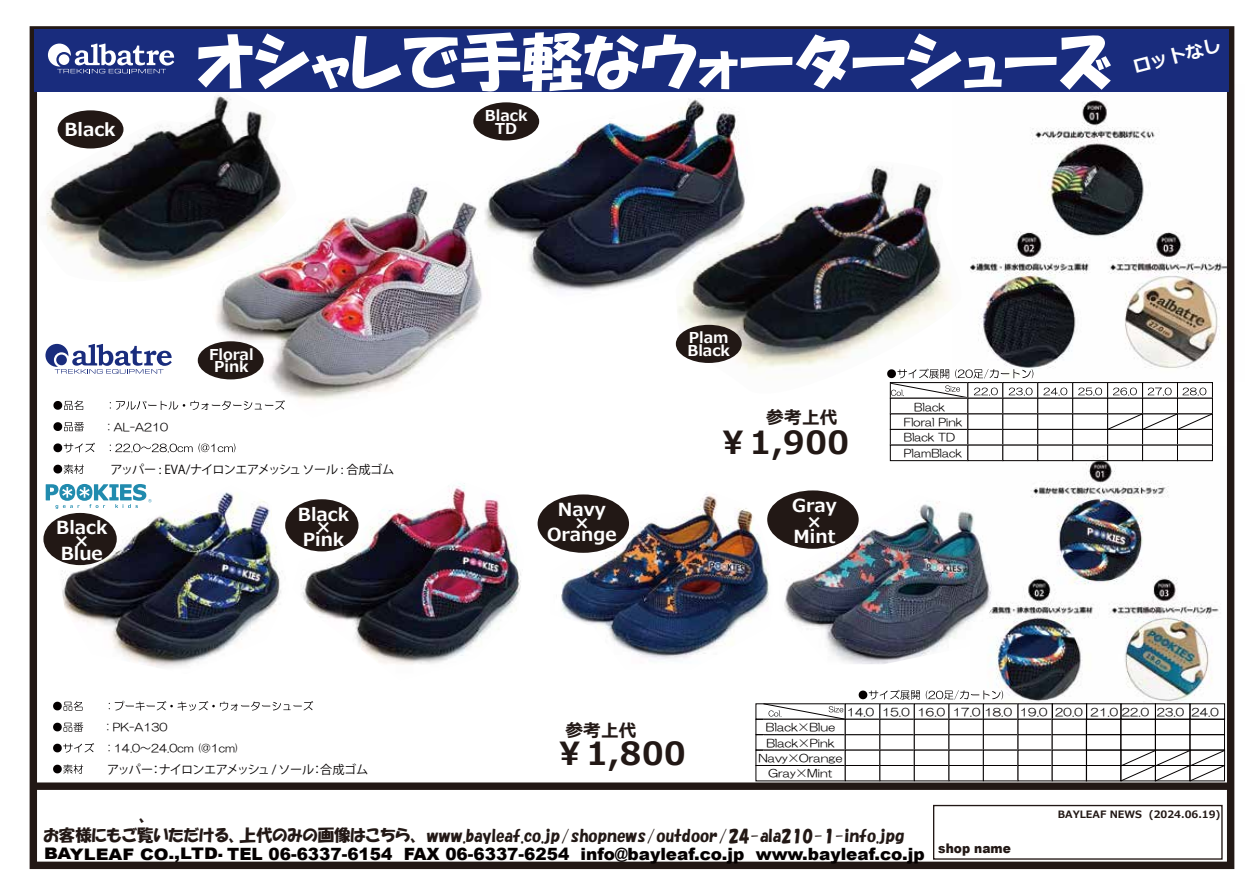
<style>
.page{position:relative;width:1260px;height:893px;background:#fff}
.page>*{position:absolute;margin:0;border:0;box-sizing:border-box;transform-origin:0 0}
.t1{font:61.8px "HGP Soei Kakupoptai";color:#fff}
.t2{font:700 31.8px "Meiryo";letter-spacing:.015em;color:#221815}
.t3{font:700 18px/12.6px "Meiryo";color:#fff;text-align:center}
.t4{font:700 17.55px "Meiryo";letter-spacing:.015em;color:#221815}
.t5{font:900 16.95px "Arial";color:#040000}
.t6{font:16.35px/20.7px "HGP Soei Kakupoptai";color:#221815}
.t7{font:700 15px/12.6px "Meiryo";color:#fff;text-align:center}
.t8{font:900 13.35px "Arial";color:#221815;scale:.92 1}
.t9{font:12.15px "Koz Go Pr 6 N";letter-spacing:-.06em;color:#040000}
.t10{font:10.8px/14.2px "HG Maru Gothic MPRO";color:#040000}
.t11{font:10.8px "HG Maru Gothic MPRO";color:#040000;scale:1.04 1}
.t12{font:10.8px/15.3px "HG Maru Gothic MPRO";color:#040001;text-align:center;scale:1.06 1}
.t13{font:700 10.2px "Meiryo";color:#221815}
.s1{font-size:15.9px}
</style>
<div class="page">
<img style="left:970px;top:456px;width:256px;height:257px">
<img style="left:58px;top:492px;width:231px;height:175px">
<img style="left:293px;top:483px;width:228px;height:182px">
<img style="left:780px;top:495px;width:216px;height:169px">
<img style="left:551px;top:494px;width:223px;height:165px">
<img style="left:212px;top:184px;width:268px;height:216px">
<img style="left:970px;top:84px;width:265px;height:298px">
<img style="left:476px;top:99px;width:263px;height:206px">
<img style="left:676px;top:161px;width:276px;height:246px">
<img style="left:46px;top:95px;width:255px;height:189px">
<svg style="left:53px;top:400px;width:30px;height:10px"></svg>
<svg style="left:53px;top:422px;width:31px;height:9px"></svg>
<svg style="left:53px;top:442px;width:42px;height:10px"></svg>
<svg style="left:53px;top:464px;width:31px;height:10px"></svg>
<svg style="left:110px;top:400px;width:175px;height:10px"></svg>
<svg style="left:110px;top:443px;width:125px;height:9px"></svg>
<svg style="left:887px;top:368px;width:319px;height:30px"></svg>
<div style="left:30px;top:26px;width:1204px;height:843px;border:7px solid #221815"></div>
<div style="left:933px;top:804px;width:290px;height:55px;background:#fff;border:1px solid #221815"></div>
<div style="left:36px;top:782px;width:1192px;height:7px;background:#221815"></div>
<div style="left:34px;top:30px;width:1195px;height:62px;background:#192c7d"></div>
<svg style="left:45px;top:344px;width:127px;height:29px"></svg>
<svg style="left:48px;top:44px;width:126px;height:29px"></svg>
<div style="left:890px;top:382px;width:78px;height:16px;border:1px solid #040000"></div>
<div style="left:890px;top:413px;width:78px;height:17px;border:1px solid #040000"></div>
<div style="left:890px;top:429px;width:78px;height:16px;border:1px solid #040000"></div>
<div style="left:967px;top:382px;width:36px;height:16px;border:1px solid #040000"></div>
<div style="left:967px;top:413px;width:36px;height:17px;border:1px solid #040000"></div>
<div style="left:967px;top:429px;width:36px;height:16px;border:1px solid #040000"></div>
<div style="left:1002px;top:382px;width:36px;height:16px;border:1px solid #040000"></div>
<div style="left:1002px;top:413px;width:36px;height:17px;border:1px solid #040000"></div>
<div style="left:1002px;top:429px;width:36px;height:16px;border:1px solid #040000"></div>
<div style="left:1037px;top:382px;width:36px;height:16px;border:1px solid #040000"></div>
<div style="left:1037px;top:413px;width:36px;height:17px;border:1px solid #040000"></div>
<div style="left:1037px;top:429px;width:36px;height:16px;border:1px solid #040000"></div>
<div style="left:1072px;top:382px;width:36px;height:16px;border:1px solid #040000"></div>
<div style="left:1072px;top:413px;width:36px;height:17px;border:1px solid #040000"></div>
<div style="left:1072px;top:429px;width:36px;height:16px;border:1px solid #040000"></div>
<div style="left:1107px;top:382px;width:36px;height:16px;border:1px solid #040000"></div>
<div style="left:1142px;top:382px;width:36px;height:16px;border:1px solid #040000"></div>
<div style="left:1177px;top:382px;width:36px;height:16px;border:1px solid #040000"></div>
<div style="left:1177px;top:398px;width:36px;height:16px;border:1px solid #040000"></div>
<div style="left:1177px;top:429px;width:36px;height:16px;border:1px solid #040000"></div>
<div style="left:890px;top:444px;width:78px;height:17px;border:1px solid #040000"></div>
<div style="left:967px;top:444px;width:36px;height:17px;border:1px solid #040000"></div>
<div style="left:1002px;top:444px;width:36px;height:17px;border:1px solid #040000"></div>
<div style="left:1037px;top:444px;width:36px;height:17px;border:1px solid #040000"></div>
<div style="left:1072px;top:444px;width:36px;height:17px;border:1px solid #040000"></div>
<div style="left:1107px;top:444px;width:36px;height:17px;border:1px solid #040000"></div>
<div style="left:1142px;top:444px;width:36px;height:17px;border:1px solid #040000"></div>
<div style="left:1177px;top:444px;width:36px;height:17px;border:1px solid #040000"></div>
<svg style="left:53px;top:701px;width:30px;height:9px"></svg>
<svg style="left:53px;top:722px;width:30px;height:9px"></svg>
<svg style="left:53px;top:743px;width:41px;height:9px"></svg>
<svg style="left:53px;top:764px;width:30px;height:9px"></svg>
<svg style="left:109px;top:700px;width:204px;height:10px"></svg>
<div style="left:756px;top:734px;width:90px;height:16px;border:1px solid #040000"></div>
<div style="left:845px;top:718px;width:35px;height:17px;border:1px solid #040000"></div>
<div style="left:845px;top:734px;width:35px;height:16px;border:1px solid #040000"></div>
<div style="left:879px;top:718px;width:36px;height:17px;border:1px solid #040000"></div>
<div style="left:879px;top:734px;width:36px;height:16px;border:1px solid #040000"></div>
<div style="left:914px;top:718px;width:35px;height:17px;border:1px solid #040000"></div>
<div style="left:914px;top:734px;width:35px;height:16px;border:1px solid #040000"></div>
<div style="left:948px;top:718px;width:36px;height:17px;border:1px solid #040000"></div>
<div style="left:948px;top:734px;width:36px;height:16px;border:1px solid #040000"></div>
<div style="left:983px;top:718px;width:35px;height:17px;border:1px solid #040000"></div>
<div style="left:983px;top:734px;width:35px;height:16px;border:1px solid #040000"></div>
<div style="left:1018px;top:718px;width:35px;height:17px;border:1px solid #040000"></div>
<div style="left:1018px;top:734px;width:35px;height:16px;border:1px solid #040000"></div>
<svg style="left:763px;top:703px;width:83px;height:17px"></svg>
<svg style="left:859px;top:689px;width:144px;height:10px"></svg>
<div style="left:756px;top:765px;width:90px;height:16px;border:1px solid #040000"></div>
<div style="left:845px;top:765px;width:35px;height:16px;border:1px solid #040000"></div>
<div style="left:879px;top:765px;width:36px;height:16px;border:1px solid #040000"></div>
<div style="left:914px;top:765px;width:35px;height:16px;border:1px solid #040000"></div>
<div style="left:948px;top:765px;width:36px;height:16px;border:1px solid #040000"></div>
<div style="left:983px;top:765px;width:35px;height:16px;border:1px solid #040000"></div>
<div style="left:1018px;top:765px;width:35px;height:16px;border:1px solid #040000"></div>
<div style="left:1052px;top:718px;width:35px;height:17px;border:1px solid #040000"></div>
<div style="left:1052px;top:734px;width:35px;height:16px;border:1px solid #040000"></div>
<div style="left:1086px;top:749px;width:35px;height:16px;border:1px solid #040000"></div>
<div style="left:1052px;top:765px;width:35px;height:16px;border:1px solid #040000"></div>
<div style="left:1086px;top:703px;width:35px;height:16px;border:1px solid #040000"></div>
<div style="left:1086px;top:718px;width:35px;height:17px;border:1px solid #040000"></div>
<div style="left:1086px;top:734px;width:35px;height:16px;border:1px solid #040000"></div>
<div style="left:1086px;top:765px;width:35px;height:16px;border:1px solid #040000"></div>
<div style="left:1121px;top:718px;width:35px;height:17px;border:1px solid #040000"></div>
<div style="left:1121px;top:734px;width:35px;height:16px;border:1px solid #040000"></div>
<div style="left:1155px;top:718px;width:35px;height:17px;border:1px solid #040000"></div>
<div style="left:1155px;top:734px;width:35px;height:16px;border:1px solid #040000"></div>
<div style="left:1190px;top:718px;width:35px;height:17px;border:1px solid #040000"></div>
<div style="left:1190px;top:734px;width:35px;height:16px;border:1px solid #040000"></div>
<svg style="left:46px;top:484px;width:106px;height:25px"></svg>
<div style="left:43px;top:513px;width:74px;height:52px;background:#221815;border-radius:50%"></div>
<div style="left:285px;top:499px;width:74px;height:52px;background:#221815;border-radius:50%"></div>
<div style="left:538px;top:494px;width:91px;height:59px;background:#221815;border-radius:50%"></div>
<div style="left:767px;top:490px;width:92px;height:58px;background:#221815;border-radius:50%"></div>
<div style="left:198px;top:341px;width:66px;height:38px;background:#221815;border-radius:50%"></div>
<div style="left:676px;top:325px;width:66px;height:38px;background:#221815;border-radius:50%"></div>
<div style="left:473px;top:102px;width:66px;height:38px;background:#221815;border-radius:50%"></div>
<svg style="left:1107px;top:413px;width:106px;height:17px"></svg>
<svg style="left:1120px;top:749px;width:106px;height:32px"></svg>
<p class="t3" style="left:64px;top:124px;width:53px">Black</p>
<h1 class="t1" style="left:197px;top:31px;width:917px">オシャレで手軽なウォーターシューズ</h1>
<p class="t3" style="left:1132px;top:62px;width:91px;rotate:-15deg">ロットなし</p>
<p class="t7" style="left:485px;top:110px;width:44px">Black<br>TD</p>
<p class="t10" style="left:108px;top:419px;width:62px">: AL-A210</p>
<p class="t7" style="left:209px;top:349px;width:46px">Floral<br>Pink</p>
<p class="t7" style="left:687px;top:332px;width:44px;text-align:left">Plam<br>Black</p>
<p class="t4" style="left:766px;top:405px;width:73px">参考上代</p>
<h2 class="t2" style="left:717px;top:420px;width:133px">￥1,900</h2>
<p class="t10" style="left:914px;top:400px;width:32px">Black</p>
<p class="t10" style="left:904px;top:415px;width:60px">Floral Pink<br>Black TD</p>
<p class="t10" style="left:904px;top:445px;width:60px">PlamBlack</p>
<p class="t9" style="left:110px;top:462px;width:285px">アッパー : EVA/ナイロンエアメッシュ ソール : 合成ゴム</p>
<p class="t3" style="left:56px;top:522px;width:53px">Black</p>
<p class="t3" style="left:61px;top:535px;width:44px">×<br>Blue</p>
<p class="t3" style="left:298px;top:508px;width:53px">Black</p>
<p class="t3" style="left:303px;top:521px;width:43px">×<br>Pink</p>
<p class="t10" style="left:107px;top:720px;width:62px">: PK-A130</p>
<p class="t10" style="left:108px;top:740px;width:132px">: 14.0～24.0cm (@1cm)</p>
<p class="t9" style="left:107px;top:763px;width:262px">アッパー：ナイロンエアメッシュ / ソール：合成ゴム</p>
<p class="t3" style="left:558px;top:504px;width:49px">Navy</p>
<p class="t3" style="left:547px;top:516px;width:71px">×<br>Orange</p>
<p class="t4" style="left:565px;top:717px;width:73px">参考上代</p>
<h2 class="t2" style="left:554px;top:730px;width:133px">￥1,800</h2>
<p class="t3" style="left:792px;top:498px;width:46px;line-height:15.6px">Gray ×<br>Mint</p>
<p class="t11" style="left:847px;top:706px;width:359px">14.0 15.0 16.0 17.0 18.0 19.0 20.0 21.0 22.0 23.0 24.0</p>
<p class="t12" style="left:759px;top:719px;width:81px">Black×Blue<br>Black×Pink<br>Navy×Orange<br>Gray×Mint</p>
<p class="t6" style="left:44px;top:805px;width:862px;text-indent:96px">、<br>お客様にもご覧いただける、上代のみの画像はこちら、 www.bayleaf.co.jp/shopnews/outdoor/24-ala210-1-info.jpg</p>
<p class="t5" style="left:44px;top:842px;width:882px"><span class="s1">BAYLEAF CO.,LTD</span><sup>.</sup> TEL 06-6337-6154 FAX 06-6337-6254 info@bayleaf.co.jp www.bayleaf.co.jp</p>
<p class="t8" style="left:938px;top:838px;width:80px">shop name</p>
<p class="t13" style="left:1058px;top:807px;width:164px">BAYLEAF NEWS (2024.06.19)</p>
</div>
